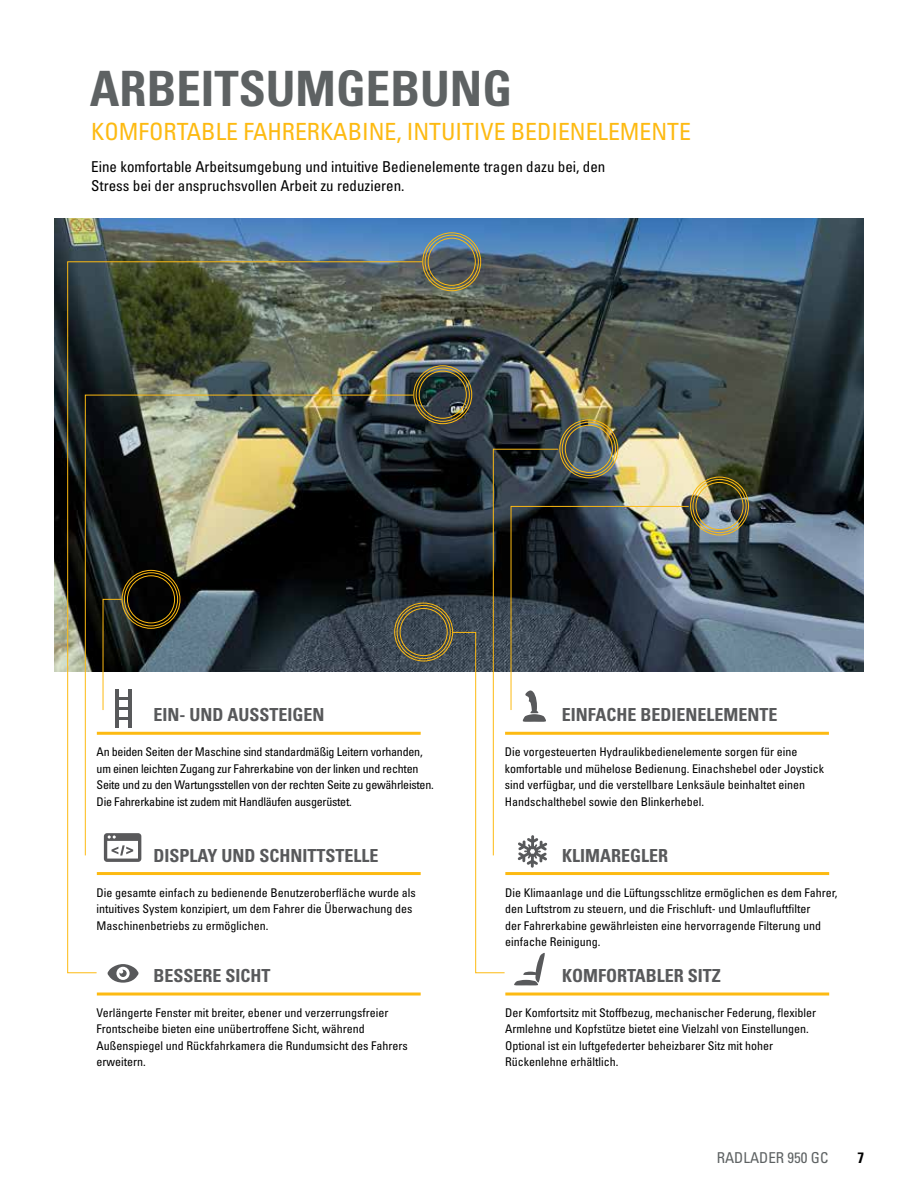
<style>
.page{position:relative;width:918px;height:1188px;background:#fff}
.page>*{position:absolute;margin:0;border:0;box-sizing:border-box;transform-origin:0 0}
.t1{font:48.75px "Univers LTCYR 67 Bold Cond";color:#5e6263}
.t2{font:condensed 23.7px "Univers LTCYR 57";color:#fdba12}
.t3{font:18px "Univers LTCYR 67 Bold Cond";color:#58595b}
.t4{font:condensed 15px/19.5px "Univers LTCYR 57";color:#000}
.t5{font:condensed 15px "Univers LTCYR 57";color:#5e6263}
.t6{font:15px "Univers LTCYR 67 Bold Cond";color:#000}
.t7{font:condensed 12px/16.5px "Univers LTCYR 57";color:#000}
.t8{font:condensed 12px/16.5px "Univers LTCYR 57";letter-spacing:-.02em;color:#000}
</style>
<div class="page">
<img style="left:54px;top:218px;width:810px;height:454px">
<hr style="left:505px;top:732px;width:324px;height:3px;background:#fdba12">
<hr style="left:97px;top:993px;width:324px;height:3px;background:#fdba12">
<svg style="left:108px;top:974px;width:31px;height:9px"></svg>
<div style="left:413px;top:365px;width:59px;height:59px;border:1px solid #fdba12;border-radius:50%"></div>
<div style="left:416px;top:368px;width:54px;height:54px;border:1px solid #fdba12;border-radius:50%"></div>
<div style="left:419px;top:371px;width:48px;height:48px;border:1px solid #fdba12;border-radius:50%"></div>
<div style="left:690px;top:477px;width:59px;height:58px;border:1px solid #fdba12;border-radius:50%"></div>
<div style="left:693px;top:479px;width:54px;height:54px;border:1px solid #fdba12;border-radius:50%"></div>
<div style="left:696px;top:482px;width:47px;height:48px;border:1px solid #fdba12;border-radius:50%"></div>
<div style="left:422px;top:232px;width:59px;height:59px;border:1px solid #fdba12;border-radius:50%"></div>
<div style="left:425px;top:235px;width:54px;height:54px;border:1px solid #fdba12;border-radius:50%"></div>
<div style="left:428px;top:238px;width:48px;height:48px;border:1px solid #fdba12;border-radius:50%"></div>
<div style="left:565px;top:425px;width:48px;height:48px;border:1px solid #fdba12;border-radius:50%"></div>
<div style="left:397px;top:605px;width:54px;height:54px;border:1px solid #fdba12;border-radius:50%"></div>
<div style="left:400px;top:608px;width:48px;height:48px;border:1px solid #fdba12;border-radius:50%"></div>
<img style="left:67px;top:261px;width:356px;height:713px">
<hr style="left:505px;top:872px;width:324px;height:3px;background:#fdba12">
<hr style="left:505px;top:993px;width:324px;height:3px;background:#fdba12">
<svg style="left:104px;top:833px;width:37px;height:29px"></svg>
<svg style="left:452px;top:448px;width:237px;height:538px"></svg>
<h1 class="t1" style="left:90px;top:59px;width:424px">ARBEITSUMGEBUNG</h1>
<h2 class="t2" style="left:91px;top:117px;width:601px">KOMFORTABLE FAHRERKABINE, INTUITIVE BEDIENELEMENTE</h2>
<p class="t4" style="left:91px;top:156px;width:516px">Eine komfortable Arbeitsumgebung und intuitive Bedienelemente tragen dazu bei, den<br>Stress bei der anspruchsvollen Arbeit zu reduzieren.</p>
<h3 class="t3" style="left:154px;top:704px;width:173px">EIN- UND AUSSTEIGEN</h3>
<p class="t8" style="left:97px;top:744px;width:339px">An beiden Seiten der Maschine sind standardmäßig Leitern vorhanden, um einen leichten Zugang zur Fahrerkabine von der linken und rechten Seite und zu den Wartungsstellen von der rechten Seite zu gewährleisten.<br>Die Fahrerkabine ist zudem mit Handläufen ausgerüstet.</p>
<h3 class="t3" style="left:154px;top:844px;width:227px">DISPLAY UND SCHNITTSTELLE</h3>
<p class="t7" style="left:97px;top:884px;width:321px">Die gesamte einfach zu bedienende Benutzeroberfläche wurde als intuitives System konzipiert, um dem Fahrer die Überwachung des<br>Maschinenbetriebs zu ermöglichen.</p>
<h3 class="t3" style="left:154px;top:964px;width:119px">BESSERE SICHT</h3>
<p class="t7" style="left:97px;top:1004px;width:313px">Verlängerte Fenster mit breiter, ebener und verzerrungsfreier Frontscheibe bieten eine unübertroffene Sicht, während Außenspiegel und Rückfahrkamera die Rundumsicht des Fahrers erweitern.</p>
<h3 class="t3" style="left:562px;top:704px;width:217px">EINFACHE BEDIENELEMENTE</h3>
<p class="t7" style="left:505px;top:744px;width:321px">Die vorgesteuerten Hydraulikbedienelemente sorgen für eine komfortable und mühelose Bedienung. Einachshebel oder Joystick sind verfügbar, und die verstellbare Lenksäule beinhaltet einen Handschalthebel sowie den Blinkerhebel.</p>
<h3 class="t3" style="left:562px;top:844px;width:108px">KLIMAREGLER</h3>
<p class="t7" style="left:505px;top:884px;width:334px">Die Klimaanlage und die Lüftungsschlitze ermöglichen es dem Fahrer, den Luftstrom zu steuern, und die Frischluft- und Umlaufluftfilter<br>der Fahrerkabine gewährleisten eine hervorragende Filterung und einfache Reinigung.</p>
<h3 class="t3" style="left:562px;top:964px;width:160px">KOMFORTABLER SITZ</h3>
<p class="t7" style="left:505px;top:1004px;width:312px">Der Komfortsitz mit Stoffbezug, mechanischer Federung, flexibler Armlehne und Kopfstütze bietet eine Vielzahl von Einstellungen.<br>Optional ist ein luftgefederter beheizbarer Sitz mit hoher Rückenlehne erhältlich.</p>
<p class="t5" style="left:717px;top:1148px;width:113px">RADLADER 950 GC</p>
<p class="t6" style="left:857px;top:1148px;width:8px">7</p>
</div>
